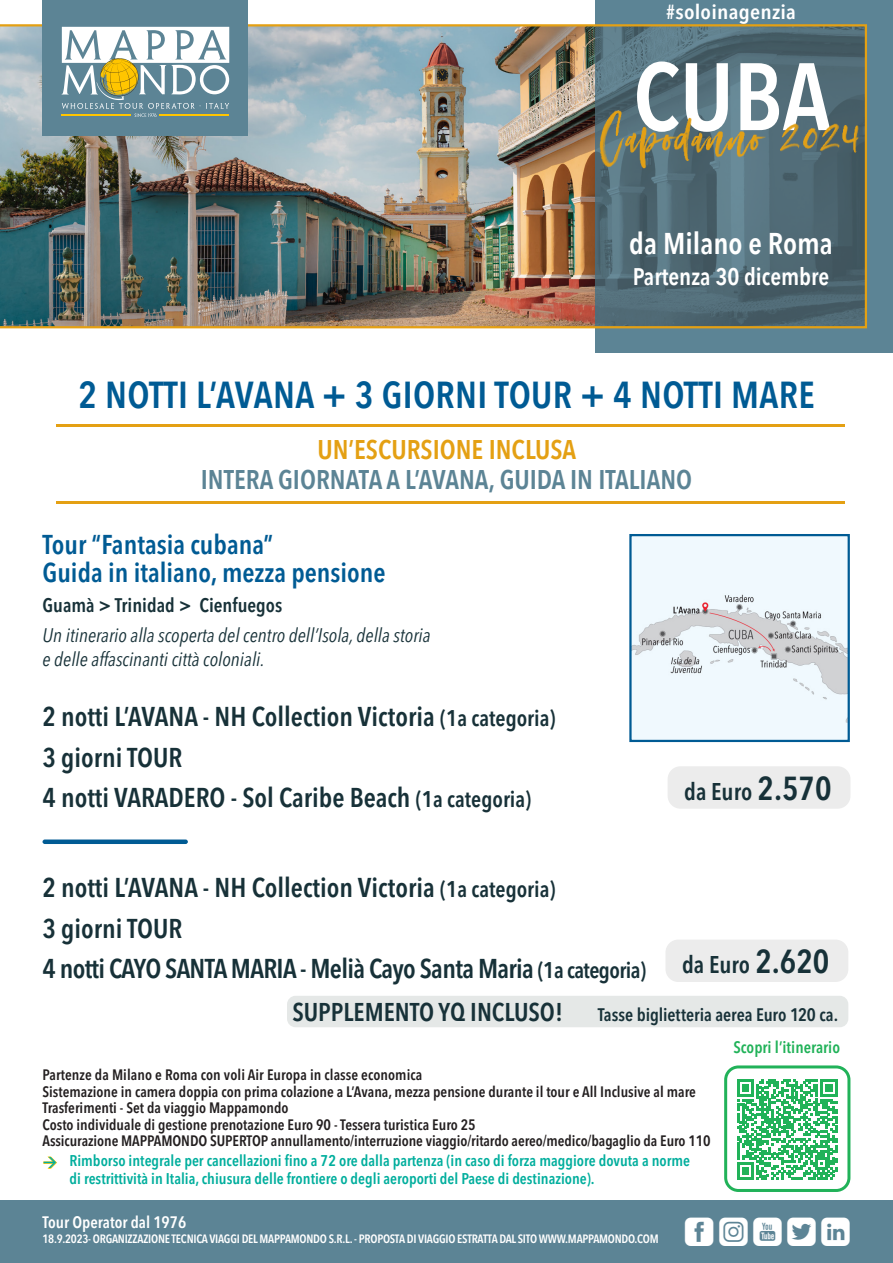
<style>
.page{position:relative;width:893px;height:1263px;background:#fff}
.page>*{position:absolute;margin:0;border:0;box-sizing:border-box;transform-origin:0 0}
.t1{font:600 condensed 94.5px "Avenir Next LT Pro";color:#fff}
.t2{font:600 37.5px "Avenir Next Condensed";letter-spacing:.01em;color:#005b94}
.t3{font:36px "Mappamondoutil";letter-spacing:.125em;color:#fff}
.t4{font:600 30px "Avenir Next Condensed";color:#fff}
.t5{font:600 condensed 27px "Avenir Next LT Pro";color:#173138}
.t6{font:600 condensed 27px "Avenir Next LT Pro";letter-spacing:-.025em;color:#173138}
.t7{font:600 condensed 27px "Avenir Next LT Pro";color:#005b94}
.t8{font:600 27px "Avenir Next Condensed";color:#5c8495}
.t9{font:600 27px "Avenir Next Condensed";color:#e4a013}
.t10{font:600 condensed 25.5px "Avenir Next LT Pro";color:#173138}
.t11{font:600 condensed 24px "Avenir Next LT Pro";color:#173138}
.t12{font:600 24px "Avenir Next Condensed";color:#fff}
.t13{font:600 condensed 20.25px "Avenir Next LT Pro";letter-spacing:.01em;color:#fff;scale:1.11 1}
.t14{font:italic condensed 19.5px "Avenir Next LT Pro";color:#173138}
.t15{font:600 condensed 19.5px "Avenir Next LT Pro";color:#173138}
.t16{font:600 condensed 18px "Avenir Next LT Pro";letter-spacing:-.005em;color:#173138}
.t17{font:600 condensed 16.5px "Avenir Next LT Pro";color:#fff}
.t18{font:600 condensed 16.5px "Avenir Next LT Pro";color:#21b259}
.t19{font:600 condensed 15.45px/18px "Avenir Next LT Pro";color:#00ae9d}
.t20{font:600 condensed 15px "Avenir Next LT Pro";color:#231f20}
.t21{font:600 condensed 12px "Avenir Next LT Pro";letter-spacing:-.02em;color:#fff}
.s1{font-size:22.5px}
.s2{font-size:33px}
</style>
<div class="page">
<div style="left:0;top:1200px;width:893px;height:63px;background:#5c8495"></div>
<div style="left:287px;top:996px;width:561px;height:31px;background:#e5e8e7;border-radius:9px"></div>
<div style="left:665px;top:939px;width:183px;height:43px;background:#ececec;border-radius:13px"></div>
<div style="left:595px;top:0;width:298px;height:353px;background:#5c8495"></div>
<img style="left:632px;top:537px;width:215px;height:202px">
<div style="left:629px;top:534px;width:221px;height:208px;border:2px solid #005b94"></div>
<img style="left:0;top:24px;width:867px;height:304px">
<div style="left:42px;top:0;width:206px;height:136px;background:#5c8495"></div>
<svg style="left:62px;top:27px;width:167px;height:90px"></svg>
<div style="left:668px;top:766px;width:182px;height:43px;background:#ececec;border-radius:13px"></div>
<div style="left:724px;top:1065px;width:126px;height:127px;border:3px solid #21b259;border-radius:13px"></div>
<svg style="left:737px;top:1079px;width:112px;height:107px"></svg>
<div style="left:43px;top:839px;width:145px;height:5px;background:#005b94;border-radius:2px"></div>
<img style="left:598px;top:107px;width:262px;height:65px">
<hr style="left:56px;top:501px;width:788px;height:3px;background:#e4a013">
<hr style="left:56px;top:424px;width:788px;height:3px;background:#e4a013">
<p class="t13" style="left:666px;top:0;width:118px">#soloinagenzia</p>
<p class="t1" style="left:633px;top:39px;width:199px">CUBA</p>
<p class="t4" style="left:629px;top:217px;width:205px">da Milano e Roma</p>
<p class="t12" style="left:633px;top:256px;width:198px">Partenza 30 dicembre</p>
<p class="t2" style="left:78px;top:362px;width:738px">2 NOTTI L’AVANA + 3 GIORNI TOUR + 4 NOTTI MARE</p>
<p class="t9" style="left:317px;top:426px;width:260px">UN’ESCURSIONE INCLUSA</p>
<p class="t8" style="left:201px;top:456px;width:493px">INTERA GIORNATA A L’AVANA, GUIDA IN ITALIANO</p>
<p class="t7" style="left:43px;top:528px;width:232px">Tour “Fantasia cubana”</p>
<p class="t7" style="left:43px;top:556px;width:345px">Guida in italiano, mezza pensione</p>
<p class="t15" style="left:43px;top:594px;width:241px">Guamà &gt; Trinidad &gt; Cienfuegos</p>
<p class="t14" style="left:43px;top:624px;width:390px">Un itinerario alla scoperta del centro dell’Isola, della storia</p>
<p class="t14" style="left:43px;top:648px;width:224px">e delle affascinanti città coloniali.</p>
<p class="t5" style="left:43px;top:700px;width:515px">2 notti L’AVANA - NH Collection Victoria <span class="s1">(1a categoria)</span></p>
<p class="t5" style="left:43px;top:741px;width:141px">3 giorni TOUR</p>
<p class="t5" style="left:43px;top:781px;width:490px">4 notti VARADERO - Sol Caribe Beach <span class="s1">(1a categoria)</span></p>
<p class="t11" style="left:684px;top:777px;width:149px">da Euro <span class="s2">2.570</span></p>
<p class="t5" style="left:43px;top:871px;width:515px">2 notti L’AVANA - NH Collection Victoria <span class="s1">(1a categoria)</span></p>
<p class="t5" style="left:43px;top:912px;width:141px">3 giorni TOUR</p>
<p class="t6" style="left:43px;top:952px;width:605px">4 notti CAYO SANTA MARIA - Melià Cayo Santa Maria <span class="s1">(1a categoria)</span></p>
<p class="t10" style="left:292px;top:996px;width:272px">SUPPLEMENTO YQ INCLUSO!</p>
<p class="t16" style="left:598px;top:1003px;width:242px">Tasse biglietteria aerea Euro 120 ca.</p>
<p class="t11" style="left:682px;top:950px;width:149px">da Euro <span class="s2">2.620</span></p>
<p class="t20" style="left:43px;top:1066px;width:381px">Partenze da Milano e Roma con voli Air Europa in classe economica</p>
<p class="t20" style="left:43px;top:1082px;width:655px">Sistemazione in camera doppia con prima colazione a L’Avana, mezza pensione durante il tour e All Inclusive al mare</p>
<p class="t20" style="left:43px;top:1099px;width:248px">Trasferimenti - Set da viaggio Mappamondo</p>
<p class="t20" style="left:43px;top:1115px;width:435px">Costo individuale di gestione prenotazione Euro 90 - Tessera turistica Euro 25</p>
<p class="t20" style="left:43px;top:1132px;width:670px">Assicurazione MAPPAMONDO SUPERTOP annullamento/interruzione viaggio/ritardo aereo/medico/bagaglio da Euro 110</p>
<p class="t19" style="left:70px;top:1151px;width:622px">Rimborso integrale per cancellazioni fino a 72 ore dalla partenza (in caso di forza maggiore dovuta a norme di restrittività in Italia, chiusura delle frontiere o degli aeroporti del Paese di destinazione).</p>
<p class="t18" style="left:733px;top:1038px;width:108px">Scopri l’itinerario</p>
<p class="t17" style="left:43px;top:1212px;width:145px">Tour Operator dal 1976</p>
<p class="t21" style="left:43px;top:1231px;width:618px">18.9.2023- ORGANIZZAZIONE TECNICA VIAGGI DEL MAPPAMONDO S.R.L. - PROPOSTA DI VIAGGIO ESTRATTA DAL SITO WWW.MAPPAMONDO.COM</p>
<p class="t3" style="left:685px;top:1212px;width:167px">fiytl</p>
</div>
